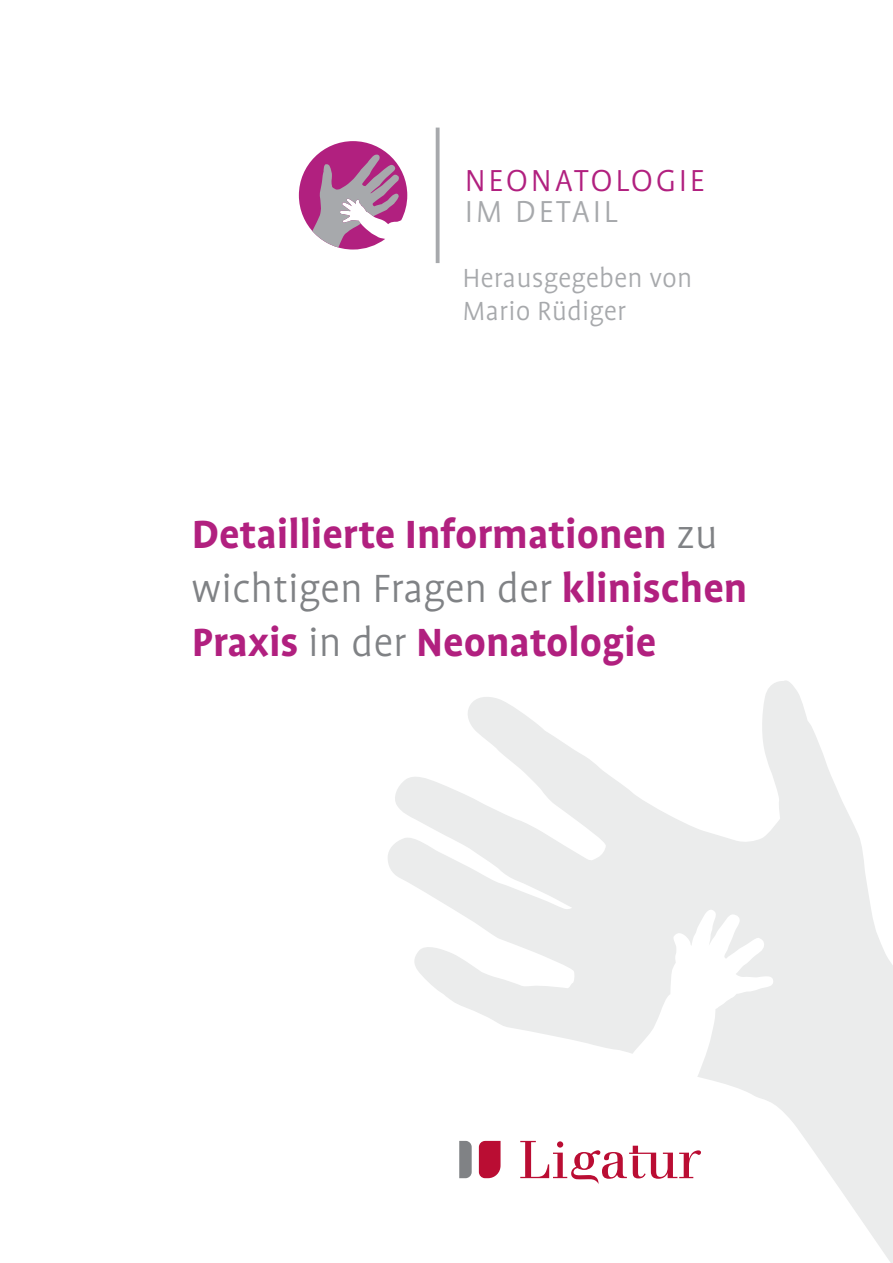
<style>
.page{position:relative;width:893px;height:1263px;background:#fff}
.page>*{position:absolute;margin:0;border:0;box-sizing:border-box;transform-origin:0 0}
.t1{font:700 45px/54px "Profile OT";color:#b1207f}
.t2{font:300 34.65px "Profile OT";letter-spacing:.08em;color:#b1207f}
.t3{font:300 34.65px "Profile OT";letter-spacing:.08em;color:#a7a9ac}
.t4{font:300 30px/33px "Profile OT";letter-spacing:.005em;color:#a7a9ac}
.s1{font-weight:300;color:#808285}
</style>
<div class="page">
<svg style="left:436px;top:128px;width:4px;height:135px"></svg>
<svg style="left:299px;top:141px;width:108px;height:109px"></svg>
<svg style="left:388px;top:680px;width:505px;height:583px"></svg>
<svg style="left:566px;top:908px;width:208px;height:218px;fill:#ebecec"></svg>
<svg style="left:459px;top:1141px;width:13px;height:37px"></svg>
<svg style="left:479px;top:1141px;width:22px;height:37px"></svg>
<svg style="left:520px;top:1141px;width:181px;height:43px"></svg>
<p class="t2" style="left:465px;top:166px;width:242px">NEONATOLOGIE</p>
<p class="t3" style="left:465px;top:197px;width:154px">IM DETAIL</p>
<p class="t4" style="left:462px;top:263px;width:231px">Herausgegeben von<br>Mario Rüdiger</p>
<p class="t1" style="left:192px;top:511px;width:557px">Detaillierte Informationen <span class="s1">zu wichtigen Fragen der</span> klinischen<br>Praxis <span class="s1">in der</span> Neonatologie</p>
</div>
